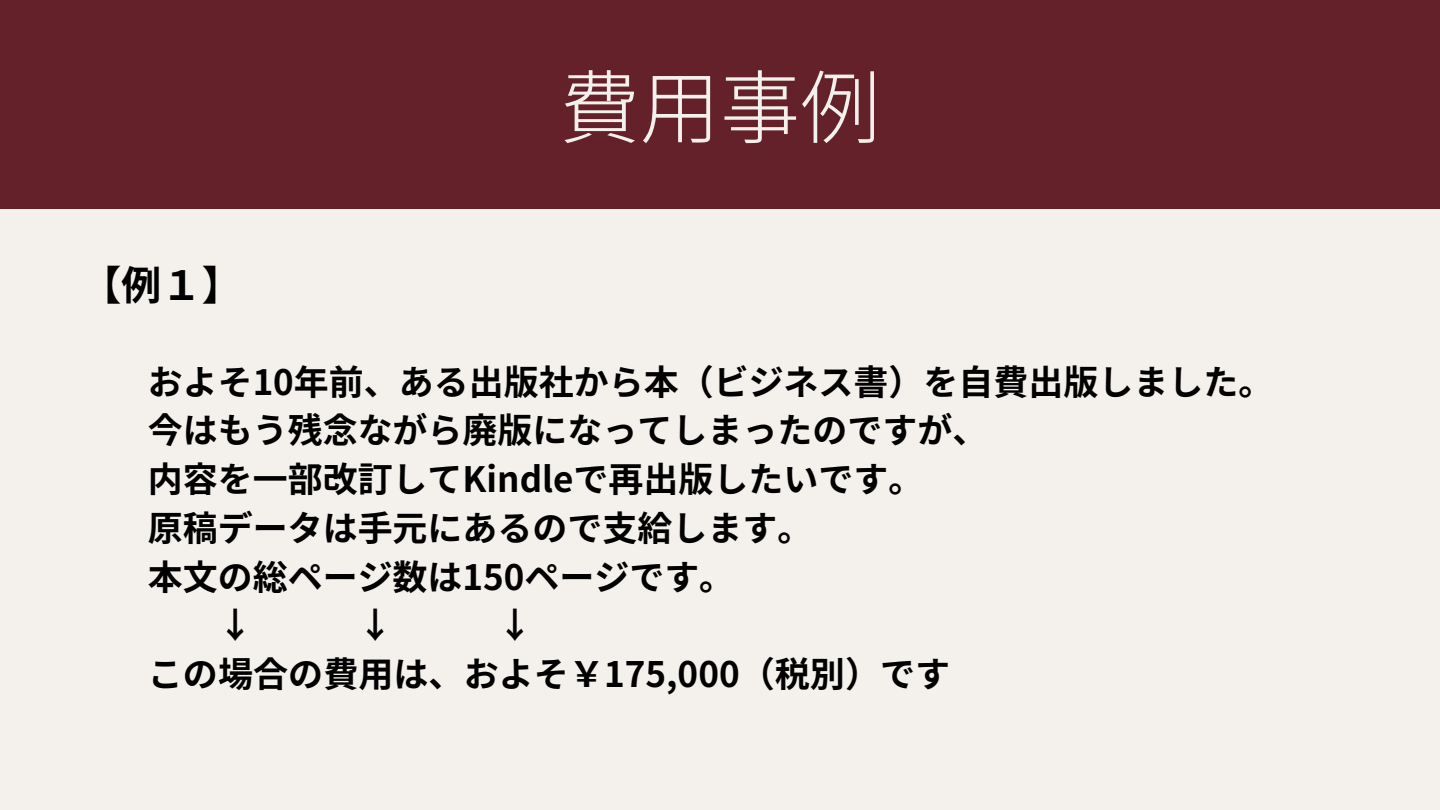
<style>
.page{position:relative;width:1440px;height:810px;background:#f4f1ed}
.page>*{position:absolute;margin:0;border:0;box-sizing:border-box;transform-origin:0 0}
.t1{font:300 80.2px "Source Han Sans JP";color:#f4f1ed}
.t2{font:700 40.2px "Source Han Sans JP";color:#000}
.t3{font:700 35.1px "Source Han Sans JP";color:#000}
.t4{font:700 35px "Source Han Sans JP";color:#000}
</style>
<div class="page">
<div style="left:0;top:0;width:1440px;height:209px;background:#65212a"></div>
<p class="t2" style="left:81px;top:254px;width:162px">【例１】</p>
<p class="t1" style="left:560px;top:44px;width:322px">費用事例</p>
<p class="t4" style="left:148px;top:354px;width:1127px">およそ10年前、ある出版社から本（ビジネス書）を自費出版しました。</p>
<p class="t4" style="left:148px;top:403px;width:841px">今はもう残念ながら廃版になってしまったのですが、</p>
<p class="t4" style="left:148px;top:452px;width:777px">内容を一部改訂してKindleで再出版したいです。</p>
<p class="t4" style="left:148px;top:500px;width:666px">原稿データは手元にあるので支給します。</p>
<p class="t4" style="left:148px;top:549px;width:588px">本文の総ページ数は150ページです。</p>
<p class="t4" style="left:218px;top:598px;width:36px">↓</p>
<p class="t4" style="left:358px;top:598px;width:36px">↓</p>
<p class="t4" style="left:498px;top:598px;width:36px">↓</p>
<p class="t3" style="left:148px;top:646px;width:804px">この場合の費用は、およそ￥175,000（税別）です</p>
</div>
